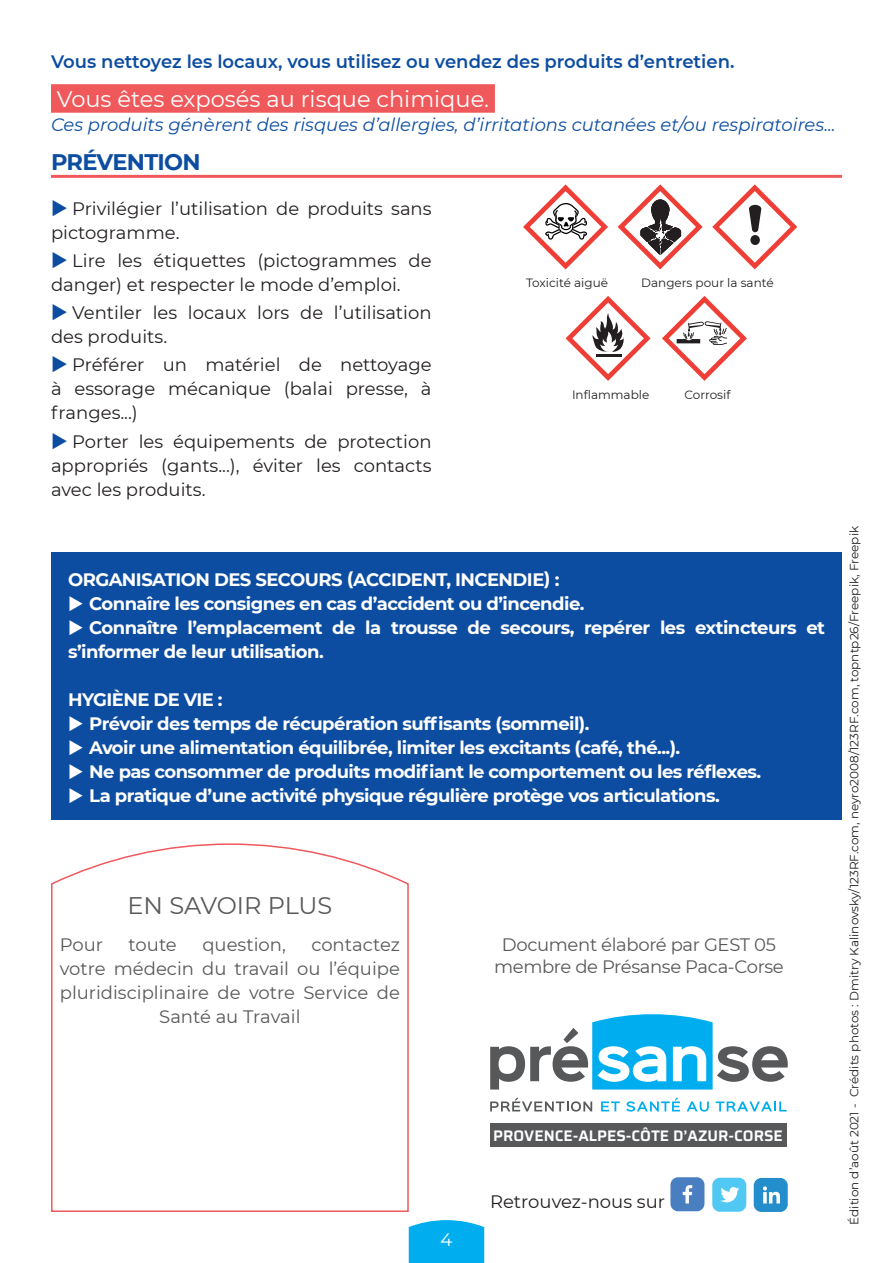
<style>
.page{position:relative;width:893px;height:1263px;background:#fff}
.page>*{position:absolute;margin:0;border:0;box-sizing:border-box;transform-origin:0 0}
.t1{font:24px "Montserrat";color:#57585a}
.t2{font:22.5px "Montserrat";color:#fff}
.t3{font:700 22.5px "Montserrat";letter-spacing:-.03em;color:#0d4da1}
.t4{font:700 18px/24px "Montserrat";letter-spacing:-.03em;color:#fff}
.t5{font:18px/24px "Montserrat";color:#231f20}
.t6{font:18px "Montserrat";color:#57585a}
.t7{font:italic 18px "Montserrat";color:#0d4da1}
.t8{font:600 18px "Montserrat";color:#0d4da1}
.t9{font:18px/21.6px "Montserrat";letter-spacing:-.02em;color:#57585a;text-align:center}
.t10{font:18px "Montserrat";color:#fff}
.t11{font:600 15.3px "Saira";color:#fff}
.t12{font:12px "Montserrat";color:#231f20}
</style>
<div class="page">
<svg style="left:408px;top:1220px;width:77px;height:43px"></svg>
<div style="left:670px;top:1177px;width:34px;height:34px;background:#497ec0;border-radius:8px"></div>
<svg style="left:683px;top:1185px;width:9px;height:18px"></svg>
<div style="left:712px;top:1178px;width:34px;height:34px;background:#50c8f3;border-radius:8px"></div>
<svg style="left:720px;top:1187px;width:19px;height:15px"></svg>
<div style="left:754px;top:1178px;width:34px;height:34px;background:#248ecd;border-radius:8px"></div>
<svg style="left:763px;top:1186px;width:17px;height:17px"></svg>
<svg style="left:51px;top:843px;width:358px;height:369px"></svg>
<svg style="left:490px;top:1097px;width:102px;height:14px"></svg>
<svg style="left:601px;top:1101px;width:19px;height:10px"></svg>
<svg style="left:626px;top:1097px;width:54px;height:14px"></svg>
<svg style="left:687px;top:1101px;width:22px;height:10px"></svg>
<svg style="left:716px;top:1101px;width:71px;height:10px"></svg>
<svg style="left:490px;top:1014px;width:298px;height:75px"></svg>
<div style="left:490px;top:1123px;width:297px;height:24px;background:#57585a"></div>
<div style="left:51px;top:84px;width:444px;height:29px;background:#f0595b"></div>
<hr style="left:51px;top:175px;width:791px;height:3px;background:#f0595b">
<div style="left:51px;top:552px;width:791px;height:267px;background:#0d4da1"></div>
<svg style="left:618px;top:184px;width:85px;height:85px"></svg>
<svg style="left:712px;top:184px;width:85px;height:85px"></svg>
<svg style="left:566px;top:296px;width:85px;height:85px"></svg>
<svg style="left:662px;top:296px;width:85px;height:85px"></svg>
<svg style="left:523px;top:184px;width:85px;height:85px"></svg>
<p class="t8" style="left:51px;top:49px;width:685px">Vous nettoyez les locaux, vous utilisez ou vendez des produits d’entretien.</p>
<p class="t2" style="left:57px;top:84px;width:434px">Vous êtes exposés au risque chimique.</p>
<p class="t7" style="left:51px;top:113px;width:786px">Ces produits génèrent des risques d’allergies, d’irritations cutanées et/ou respiratoires...</p>
<p class="t3" style="left:51px;top:146px;width:151px">PRÉVENTION</p>
<p class="t5" style="left:51px;top:196px;width:382px;text-indent:21px">Privilégier l’utilisation de produits sans pictogramme.</p>
<p class="t5" style="left:51px;top:248px;width:382px;text-indent:21px">Lire les étiquettes (pictogrammes de danger) et respecter le mode d’emploi.</p>
<p class="t5" style="left:51px;top:300px;width:382px;text-indent:21px">Ventiler les locaux lors de l’utilisation des produits.</p>
<p class="t5" style="left:51px;top:352px;width:382px;text-align:justify;text-indent:21px">Préférer un matériel de nettoyage à essorage mécanique (balai presse, à franges...)</p>
<p class="t5" style="left:51px;top:429px;width:382px;text-align:justify;text-indent:21px">Porter les équipements de protection appropriés (gants...), éviter les contacts avec les produits.</p>
<p class="t12" style="left:526px;top:275px;width:84px">Toxicité aiguë</p>
<p class="t12" style="left:641px;top:275px;width:134px">Dangers pour la santé</p>
<p class="t12" style="left:572px;top:386px;width:79px">Inflammable</p>
<p class="t12" style="left:684px;top:386px;width:47px">Corrosif</p>
<p class="t4" style="left:68px;top:567px;width:493px">ORGANISATION DES SECOURS (ACCIDENT, INCENDIE) :</p>
<p class="t4" style="left:89px;top:591px;width:497px">Connaîre les consignes en cas d’accident ou d’incendie.</p>
<p class="t4" style="left:89px;top:615px;width:737px">Connaître l’emplacement de la trousse de secours, repérer les extincteurs et</p>
<p class="t4" style="left:68px;top:639px;width:257px">s’informer de leur utilisation.</p>
<p class="t4" style="left:89px;top:687px;width:673px;text-indent:-21px">HYGIÈNE DE VIE :<br>Prévoir des temps de récupération suffisants (sommeil).<br>Avoir une alimentation équilibrée, limiter les excitants (café, thé...).<br>Ne pas consommer de produits modifiant le comportement ou les réflexes.<br>La pratique d’une activité physique régulière protège vos articulations.</p>
<h1 class="t1" style="left:127px;top:889px;width:206px">EN SAVOIR PLUS</h1>
<p class="t6" style="left:60px;top:932px;width:45px">Pour</p>
<p class="t6" style="left:129px;top:932px;width:50px">toute</p>
<p class="t6" style="left:202px;top:932px;width:85px">question,</p>
<p class="t6" style="left:311px;top:932px;width:90px">contactez</p>
<p class="t6" style="left:60px;top:956px;width:342px">votre médecin du travail ou l’équipe</p>
<p class="t6" style="left:60px;top:980px;width:342px">pluridisciplinaire de votre Service de</p>
<p class="t6" style="left:159px;top:1004px;width:143px">Santé au Travail</p>
<p class="t9" style="left:494px;top:933px;width:291px">Document élaboré par GEST 05 membre de Présanse Paca-Corse</p>
<p class="t10" style="left:441px;top:1227px;width:13px">4</p>
<p class="t11" style="left:493px;top:1124px;width:291px">PROVENCE-ALPES-CÔTE D’AZUR-CORSE</p>
<p class="t5" style="left:490px;top:1189px;width:176px">Retrouvez-nous sur</p>
<p class="t12" style="left:846px;top:1225px;width:700px;rotate:-90deg">Édition d’août 2021 - Crédits photos : Dmitry Kalinovsky/123RF.com, neyro2008/123RF.com, topntp26/Freepik, Freepik</p>
</div>
